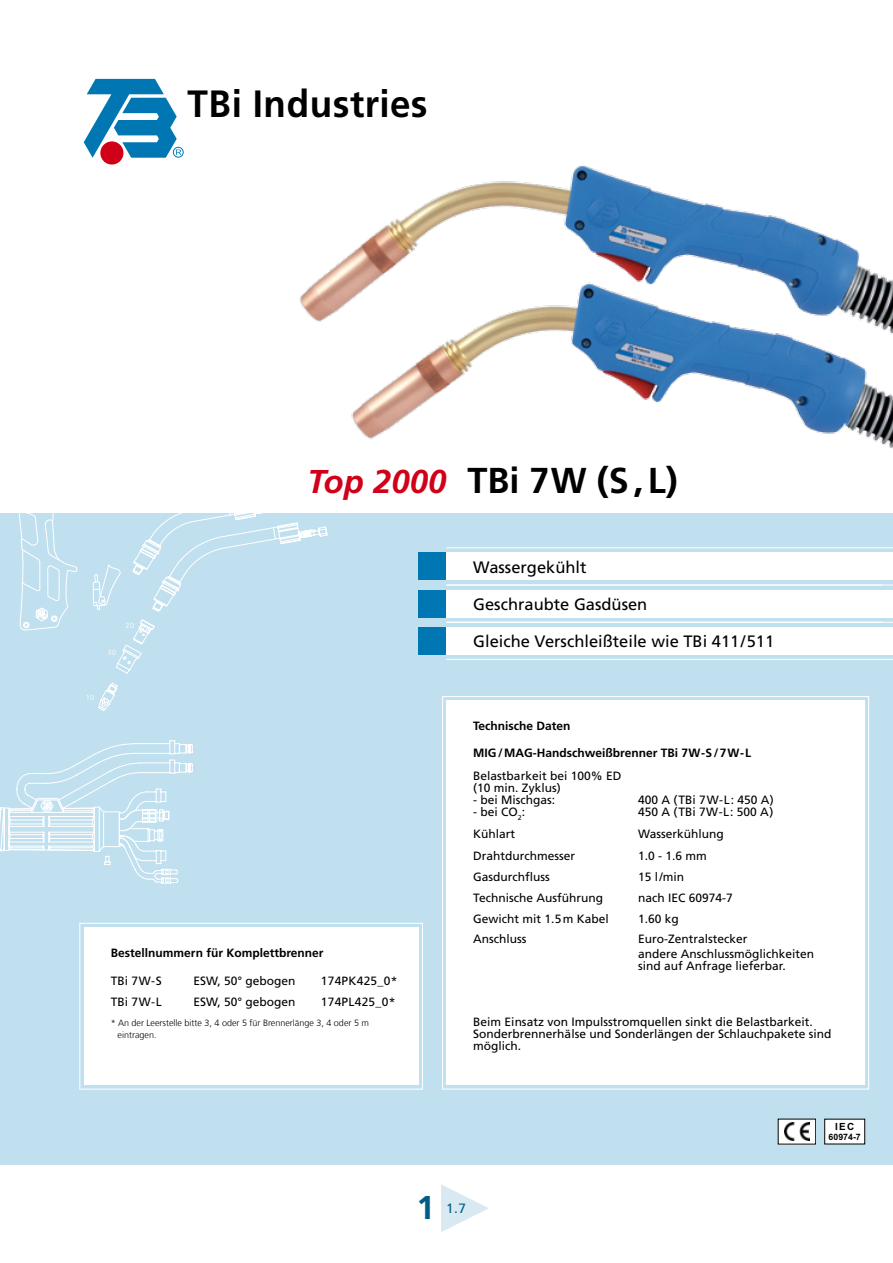
<style>
.page{position:relative;width:893px;height:1263px;background:#fff}
.page>*{position:absolute;margin:0;border:0;box-sizing:border-box;transform-origin:0 0}
.t1{font:700 37.95px "Frutiger";color:#000}
.t2{font:700 36px "Frutiger LT Std";color:#000}
.t3{font:700 33px "Frutiger LT Std";color:#005c87}
.t4{font:16.5px "Frutiger LT Std";color:#000}
.t5{font:13.5px "Frutiger LT Std";color:#005c87}
.t6{font:12px/12px "Frutiger LT Std";color:#000}
.t7{font:700 12px "Frutiger LT Std";color:#000}
.t8{font:12px "Frutiger LT Std";letter-spacing:.02em;color:#000}
.t9{font:700 9.9px "Arial";color:#000}
.t10{font:300 9px/12px "Frutiger";color:#000}
.t11{font:700 8.7px "Arial";color:#000}
.t12{font:300 7.5px "Frutiger";color:#fff}
.s1{font-style:italic;font-size:33px;color:#d10019}
.s2{font-family:"Times New Roman";font-weight:400;font-size:67.5px;color:#d8e9f2}
</style>
<div class="page">
<div style="left:0;top:513px;width:893px;height:651px;background:#c1e0ef"></div>
<svg style="left:0;top:740px;width:193px;height:144px"></svg>
<svg style="left:18px;top:513px;width:310px;height:161px"></svg>
<svg style="left:98px;top:682px;width:20px;height:29px"></svg>
<div style="left:418px;top:627px;width:475px;height:28px;background:#fff"></div>
<div style="left:418px;top:627px;width:28px;height:28px;background:#0077b2"></div>
<hr style="left:446px;top:659px;width:447px;height:1px;background:#fff">
<div style="left:418px;top:552px;width:475px;height:28px;background:#fff"></div>
<div style="left:418px;top:552px;width:28px;height:28px;background:#0077b2"></div>
<div style="left:418px;top:590px;width:475px;height:27px;background:#fff"></div>
<div style="left:418px;top:590px;width:28px;height:27px;background:#0077b2"></div>
<hr style="left:446px;top:585px;width:447px;height:1px;background:#fff">
<hr style="left:446px;top:622px;width:447px;height:1px;background:#fff">
<svg style="left:442px;top:696px;width:427px;height:394px"></svg>
<div style="left:446px;top:700px;width:419px;height:385px;background:#fff"></div>
<svg style="left:79px;top:922px;width:344px;height:168px;background:#fafcfd"></svg>
<hr style="left:446px;top:547px;width:447px;height:1px;background:#fff">
<div style="left:100px;top:141px;width:23px;height:24px;background:#d10019;border-radius:50%"></div>
<div style="left:173px;top:147px;width:11px;height:11px;border:1px solid #0077b2;border-radius:50%"></div>
<svg style="left:84px;top:79px;width:97px;height:79px"></svg>
<img style="left:351px;top:360px;width:542px;height:89px">
<img style="left:300px;top:165px;width:593px;height:195px">
<div style="left:778px;top:1119px;width:38px;height:25px;background:#fff"></div>
<img style="left:784px;top:1122px;width:25px;height:18px">
<div style="left:825px;top:1119px;width:40px;height:25px;background:#fff"></div>
<h1 class="t1" style="left:187px;top:81px;width:242px">TBi Industries</h1>
<h2 class="t2" style="left:308px;top:459px;width:372px"><span class="s1">Top 2000</span> TBi 7W (S, L)</h2>
<p class="t12" style="left:108px;top:648px;width:10px">30</p>
<p class="t12" style="left:125px;top:621px;width:10px">20</p>
<p class="t12" style="left:86px;top:693px;width:10px">10</p>
<p class="t7" style="left:111px;top:946px;width:214px">Bestellnummern für Komplettbrenner</p>
<p class="t6" style="left:111px;top:974px;width:52px">TBi 7W-S</p>
<p class="t6" style="left:193px;top:974px;width:104px">ESW, 50° gebogen</p>
<p class="t8" style="left:321px;top:973px;width:78px">174PK425_0*</p>
<p class="t6" style="left:111px;top:996px;width:52px">TBi 7W-L</p>
<p class="t6" style="left:193px;top:996px;width:104px">ESW, 50° gebogen</p>
<p class="t8" style="left:321px;top:995px;width:76px">174PL425_0*</p>
<p class="t10" style="left:118px;top:1017px;width:253px;text-indent:-7px">* An der Leerstelle bitte 3, 4 oder 5 für Brennerlänge 3, 4 oder 5 m eintragen.</p>
<h3 class="t4" style="left:473px;top:557px;width:115px">Wassergekühlt</h3>
<h3 class="t4" style="left:473px;top:594px;width:176px">Geschraubte Gasdüsen</h3>
<h3 class="t4" style="left:473px;top:632px;width:303px">Gleiche Verschleißteile wie TBi 411 / 511</h3>
<p class="t7" style="left:473px;top:719px;width:99px">Technische Daten</p>
<p class="t7" style="left:473px;top:746px;width:279px">MIG/MAG-Handschweißbrenner TBi 7W-S/7 W- L</p>
<p class="t6" style="left:473px;top:770px;width:150px">Belastbarkeit bei 100% ED (10 min. Zyklus)</p>
<p class="t6" style="left:473px;top:794px;width:84px">- bei Mischgas:</p>
<p class="t6" style="left:473px;top:806px;width:53px">- bei CO<sub>2</sub>:</p>
<p class="t6" style="left:638px;top:794px;width:137px">400 A ( TBi 7 W-L : 450 A)<br>450 A ( TBi 7W-L : 500 A)</p>
<p class="t6" style="left:473px;top:828px;width:44px">Kühlart</p>
<p class="t6" style="left:638px;top:828px;width:87px">Wasserkühlung</p>
<p class="t6" style="left:473px;top:849px;width:104px">Drahtdurchmesser</p>
<p class="t6" style="left:638px;top:849px;width:70px">1.0 - 1.6 mm</p>
<p class="t6" style="left:473px;top:871px;width:78px">Gasdurchfluss</p>
<p class="t6" style="left:638px;top:871px;width:48px">15 l/min</p>
<p class="t6" style="left:473px;top:892px;width:131px">Technische Ausführung</p>
<p class="t6" style="left:638px;top:892px;width:96px">nach IEC 60974-7</p>
<p class="t6" style="left:473px;top:913px;width:137px">Gewicht mit 1.5m Kabel</p>
<p class="t6" style="left:638px;top:913px;width:42px">1.60 kg</p>
<p class="t6" style="left:473px;top:932px;width:55px">Anschluss</p>
<p class="t6" style="left:638px;top:931px;width:178px;line-height:15px">Euro-Zentralstecker<br>andere Anschlussmöglichkeiten</p>
<p class="t6" style="left:638px;top:959px;width:149px">sind auf Anfrage lieferbar.</p>
<p class="t6" style="left:473px;top:1016px;width:360px">Beim Einsatz von Impulsstromquellen sinkt die Belastbarkeit.<br>Sonderbrennerhälse und Sonderlängen der Schlauchpakete sind möglich.</p>
<h3 class="t3" style="left:416px;top:1188px;width:83px">1<span class="s2">►</span></h3>
<p class="t5" style="left:446px;top:1201px;width:21px">1.7</p>
<p class="t9" style="left:835px;top:1120px;width:21px">IEC</p>
<p class="t11" style="left:829px;top:1132px;width:34px">60974-7</p>
</div>
